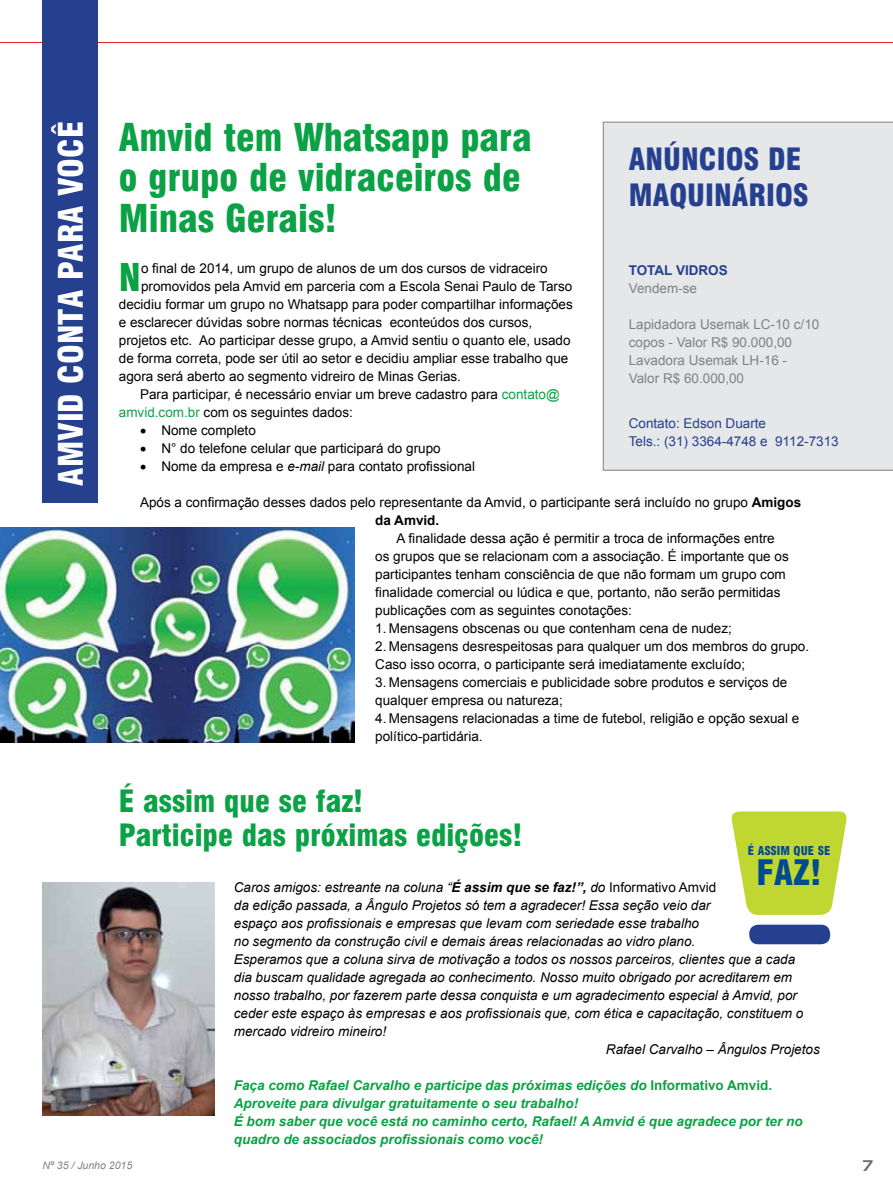
<style>
.page{position:relative;width:893px;height:1191px;background:#fff}
.page>*{position:absolute;margin:0;border:0;box-sizing:border-box;transform-origin:0 0}
.t1{font:37.5px/40.5px "Corporate Black SWFTE";color:#0aa245}
.t2{font:37.35px "Corporate Black SWFTE";color:#0aa245}
.t3{font:34.2px "Corporate Black SWFTE";color:#004a8f}
.t4{font:33px "Corporate Black SWFTE";color:#fff}
.t5{font:30px/34.5px "Corporate Black SWFTE";color:#0aa245}
.t6{font:30px/36px "Corporate Black SWFTE";color:#25408f}
.t7{font:15px "Aero Regular SWFTE";color:#6d6e71}
.t8{font:13.5px/18px "Arial";color:#000}
.t9{font:italic 13.5px "Arial";color:#000}
.t10{font:italic 700 13.5px/18px "Arial";color:#0aa245}
.t11{font:13.5px/18px "Arial";color:#808285}
.t12{font:13.5px/18px "Arial";color:#25408f}
.t13{font:700 13.5px "Arial";color:#25408f}
.t14{font:12px "Corporate Black SWFTE";color:#004a8f}
.t15{font:italic 10.5px "Arial";color:#808285}
.s1{color:#0aa245}
.s2{font-style:italic}
.s3{font-weight:700}
.s4{font-style:normal}
</style>
<div class="page">
<hr style="left:0;top:42px;width:893px;height:1px;background:#ed1d24">
<div style="left:603px;top:122px;width:290px;height:348px;background:#e6e7e8"></div>
<div style="left:43px;top:0;width:55px;height:503px;background:#25408f"></div>
<img style="left:43px;top:882px;width:172px;height:233px">
<img style="left:0;top:527px;width:354px;height:216px">
<svg style="left:731px;top:811px;width:116px;height:104px;background:#c8dc4f"></svg>
<div style="left:746px;top:921px;width:87px;height:26px;background:#25408f;border-radius:12px"></div>
<div style="left:743px;top:918px;width:93px;height:32px;border:6px solid #fff;border-radius:12px"></div>
<h3 class="t4" style="left:51px;top:485px;width:366px;rotate:-90deg">AMVID CONTA PARA VOCÊ</h3>
<h1 class="t1" style="left:119px;top:117px;width:414px">Amvid tem Whatsapp para o grupo de vidraceiros de<br>Minas Gerais!</h1>
<h3 class="t6" style="left:629px;top:141px;width:181px">ANÚNCIOS DE<br>MAQUI NÁRIOS</h3>
<h2 class="t2" style="left:119px;top:255px;width:24px">N</h2>
<p class="t8" style="left:141px;top:259px;width:408px">o final de 2014, um grupo de alunos de um dos cursos de vidraceiro</p>
<p class="t13" style="left:629px;top:262px;width:28px">Total</p>
<p class="t13" style="left:676px;top:262px;width:52px">Vid ros</p>
<p class="t11" style="left:629px;top:280px;width:70px">Vendem-se</p>
<p class="t11" style="left:629px;top:316px;width:192px">Lapidadora Usemak LC-10 c/10 copos - Valor R$ 90.000,00<br>Lavadora Usemak LH-16 -<br>Valor R$ 60.000,00</p>
<p class="t12" style="left:629px;top:414px;width:211px">Contato: Edson Duarte<br>Tels.: (31) 3364-4748 e 9112-7313</p>
<p class="t8" style="left:141px;top:277px;width:433px">promovidos pela Amvid em parceria com a Escola Senai Paulo de Tarso</p>
<p class="t8" style="left:119px;top:295px;width:455px">decidiu formar um grupo no Whatsapp para poder compartilhar informações</p>
<p class="t8" style="left:119px;top:313px;width:415px">e esclarecer dúvidas sobre normas técnicas econteúdos dos cursos,</p>
<p class="t8" style="left:119px;top:331px;width:453px">projetos etc. Ao participar desse grupo, a Amvid sentiu o quanto ele, usado</p>
<p class="t8" style="left:119px;top:349px;width:451px">de forma correta, pode ser útil ao setor e decidiu ampliar esse trabalho que</p>
<p class="t8" style="left:119px;top:367px;width:344px">agora será aberto ao segmento vidreiro de Minas Gerias.</p>
<p class="t8" style="left:140px;top:385px;width:421px">Para participar, é necessário enviar um breve cadastro para <span class="s1">contato@</span></p>
<p class="t8" style="left:119px;top:403px;width:236px"><span class="s1">amvid.com.br</span> com os seguintes dados:</p>
<p class="t8" style="left:140px;top:421px;width:117px">• Nome completo</p>
<p class="t8" style="left:140px;top:439px;width:302px">• N° do telefone celular que participará do grupo</p>
<p class="t8" style="left:140px;top:457px;width:336px">• Nome da empresa e <span class="s2">e-mail</span> para contato profissional</p>
<p class="t8" style="left:375px;top:493px;width:427px;text-indent:-235px">Após a confirmação desses dados pelo representante da Amvid, o participante será incluído no grupo <span class="s3">Amigos da Amvid.</span></p>
<p class="t8" style="left:375px;top:529px;width:415px;text-indent:21px">A finalidade dessa ação é permitir a troca de informações entre os grupos que se relacionam com a associação. É importante que os participantes tenham consciência de que não formam um grupo com finalidade comercial ou lúdica e que, portanto, não serão permitidas publicações com as seguintes conotações:</p>
<p class="t8" style="left:375px;top:619px;width:358px">1. Mensagens obscenas ou que contenham cena de nudez;</p>
<p class="t8" style="left:375px;top:637px;width:435px">2. Mensagens desrespeitosas para qualquer um dos membros do grupo.<br>Caso isso ocorra, o participante será imediatamente excluído;</p>
<p class="t8" style="left:375px;top:673px;width:414px">3. Mensagens comerciais e publicidade sobre produtos e serviços de qualquer empresa ou natureza;</p>
<p class="t8" style="left:375px;top:709px;width:426px">4. Mensagens relacionadas a time de futebol, religião e opção sexual e político-partidária.</p>
<h3 class="t5" style="left:119px;top:783px;width:405px">É assim que se faz!<br>Participe das próximas edições!</h3>
<p class="t9" style="left:234px;top:878px;width:484px">Caros amigos: estreante na coluna “<span class="s3">É assim que se faz!”,</span> do <span class="s4">Informativo Amvid</span></p>
<p class="t9" style="left:234px;top:896px;width:478px">da edição passada, a Ângulo Projetos só tem a agradecer! Essa seção veio dar</p>
<p class="t9" style="left:234px;top:914px;width:467px">espaço aos profissionais e empresas que levam com seriedade esse trabalho</p>
<p class="t9" style="left:234px;top:932px;width:463px">no segmento da construção civil e demais áreas relacionadas ao vidro plano.</p>
<p class="t9" style="left:234px;top:950px;width:563px">Esperamos que a coluna sirva de motivação a todos os nossos parceiros, clientes que a cada</p>
<p class="t9" style="left:234px;top:968px;width:560px">dia buscam qualidade agregada ao conhecimento. Nosso muito obrigado por acreditarem em</p>
<p class="t9" style="left:234px;top:986px;width:565px">nosso trabalho, por fazerem parte dessa conquista e um agradecimento especial à Amvid, por</p>
<p class="t9" style="left:234px;top:1004px;width:571px">ceder este espaço às empresas e aos profissionais que, com ética e capacitação, constituem o</p>
<p class="t9" style="left:234px;top:1022px;width:154px">mercado vidreiro mineiro!</p>
<p class="t9" style="left:606px;top:1040px;width:215px">Rafael Carvalho – Ângulos Projetos</p>
<p class="t10" style="left:234px;top:1076px;width:570px">Faça como Rafael Carvalho e participe das próximas edições do <span class="s4">Informativo Amvid.<br></span>Aproveite para divulgar gratuitamente o seu trabalho!<br>É bom saber que você está no caminho certo, Rafael! A Amvid é que agradece por ter no quadro de associados profissionais como você!</p>
<p class="t14" style="left:748px;top:844px;width:77px">É assim que se</p>
<h3 class="t3" style="left:757px;top:852px;width:66px">faz!</h3>
<p class="t15" style="left:43px;top:1158px;width:91px">Nº 35 / Junho 2015</p>
<p class="t7" style="left:863px;top:1156px;width:11px">7</p>
</div>
